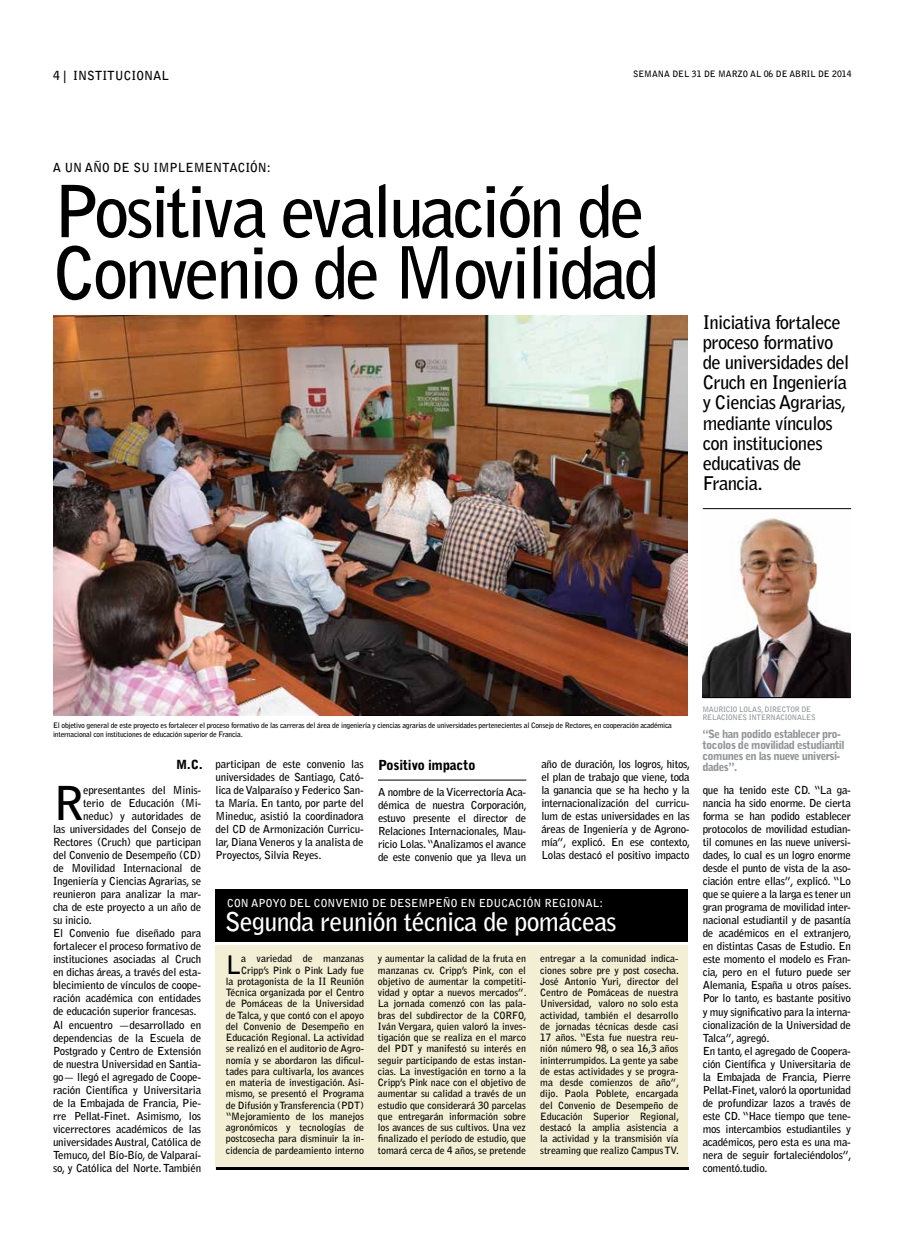
<style>
.page{position:relative;width:904px;height:1241px;background:#fff}
.page>*{position:absolute;margin:0;border:0;box-sizing:border-box;transform-origin:0 0}
.t1{font:700 71.25px/61.2px "Bell Gothic Std";letter-spacing:-.05em;color:#000}
.t2{font:700 46.38px "Bell Gothic Std";color:#000}
.t3{font:700 25.88px "Bell Gothic Std";letter-spacing:-.025em;color:#fff}
.t4{font:700 25.38px "Bell Gothic Std";color:#000}
.t5{font:700 18.75px/20px "Bell Gothic Std";letter-spacing:-.035em;color:#000}
.t6{font:900 13.75px "Bell Gothic Std";letter-spacing:-.025em;color:#000}
.t7{font:700 12.5px "Bell Gothic Std";color:#000}
.t8{font:900 12.5px "Bell Gothic Std";color:#000}
.t9{font:900 11.25px/11.2px "Bell Gothic Std";letter-spacing:-.05em;color:#939598}
.t10{font:700 11px/13px "Bell Gothic Std";letter-spacing:-.025em;color:#000;text-align:justify}
.t11{font:700 11px "Bell Gothic Std";color:#fff}
.t12{font:700 10px/11.2px "Bell Gothic Std";letter-spacing:-.01em;color:#000;text-align:justify}
.t13{font:700 8.75px "Bell Gothic Std";color:#000}
.t14{font:700 7.5px/9px "Bell Gothic Std";letter-spacing:-.03em;color:#000}
.t15{font:700 7.5px/8.8px "Bell Gothic Std";letter-spacing:-.03em;color:#939598}
</style>
<div class="page">
<div style="left:215px;top:945px;width:473px;height:224px;background:#f3efd4"></div>
<div style="left:215px;top:889px;width:473px;height:53px;background:#000"></div>
<hr style="left:216px;top:1166px;width:472px;height:3px;background:#000">
<hr style="left:378px;top:779px;width:148px;height:1px;background:#000">
<hr style="left:702px;top:508px;width:149px;height:1px;background:#000">
<img style="left:702px;top:518px;width:148px;height:179px">
<hr style="left:702px;top:697px;width:148px;height:1px;background:#000">
<img style="left:53px;top:315px;width:634px;height:400px">
<p class="t7" style="left:53px;top:68px;width:117px">4 | INSTITUCIONAL</p>
<p class="t13" style="left:633px;top:69px;width:220px">SEMANA DEL 31 DE MARZO AL 06 DE ABRIL DE 2014</p>
<p class="t7" style="left:53px;top:160px;width:220px">A UN AÑO DE SU IMPLEMENTACIÓN:</p>
<h1 class="t1" style="left:53px;top:181px;width:608px">Positiva evaluación de<br>Convenio de Movilidad</h1>
<h3 class="t5" style="left:702px;top:312px;width:148px">Iniciativa fortalece proceso formativo de universidades del<br>Cruch en Ingeniería y Ciencias Agrarias, mediante vínculos con instituciones educativas de<br>Francia.</h3>
<p class="t14" style="left:53px;top:720px;width:620px">El objetivo general de este proyecto es fortalecer el proceso formativo de las carreras del área de ingeniería y ciencias agrarias de universidades pertenecientes al Consejo de Rectores, en cooperación académica internacional con instituciones de educación superior de Francia.</p>
<p class="t8" style="left:176px;top:757px;width:28px">M.C.</p>
<h2 class="t2" style="left:53px;top:775px;width:32px">R</h2>
<p class="t10" style="left:83px;top:783px;width:120px">epresentantes del Minis-</p>
<p class="t10" style="left:83px;top:796px;width:120px">terio de Educación (Mi-</p>
<p class="t10" style="left:83px;top:809px;width:120px">neduc) y autoridades de</p>
<p class="t10" style="left:53px;top:822px;width:150px">las universidades del Consejo de</p>
<p class="t10" style="left:53px;top:835px;width:150px">Rectores (Cruch) que participan</p>
<p class="t10" style="left:53px;top:848px;width:150px">del Convenio de Desempeño (CD)</p>
<p class="t10" style="left:53px;top:861px;width:150px">de Movilidad Internacional de</p>
<p class="t10" style="left:53px;top:874px;width:150px">Ingeniería y Ciencias Agrarias, se</p>
<p class="t10" style="left:53px;top:887px;width:150px">reunieron para analizar la mar-</p>
<p class="t10" style="left:53px;top:900px;width:150px">cha de este proyecto a un año de</p>
<p class="t10" style="left:53px;top:913px;width:40px">su inicio.</p>
<p class="t10" style="left:53px;top:926px;width:150px">El Convenio fue diseñado para</p>
<p class="t10" style="left:53px;top:939px;width:150px">fortalecer el proceso formativo de</p>
<p class="t10" style="left:53px;top:952px;width:150px">instituciones asociadas al Cruch</p>
<p class="t10" style="left:53px;top:965px;width:150px">en dichas áreas, a través del esta-</p>
<p class="t10" style="left:53px;top:978px;width:150px">blecimiento de vínculos de coope-</p>
<p class="t10" style="left:53px;top:991px;width:150px">ración académica con entidades</p>
<p class="t10" style="left:53px;top:1004px;width:145px">de educación superior francesas.</p>
<p class="t10" style="left:53px;top:1017px;width:150px">Al encuentro —desarrollado en</p>
<p class="t10" style="left:53px;top:1030px;width:150px">dependencias de la Escuela de</p>
<p class="t10" style="left:53px;top:1043px;width:150px">Postgrado y Centro de Extensión</p>
<p class="t10" style="left:53px;top:1056px;width:150px">de nuestra Universidad en Santia-</p>
<p class="t10" style="left:53px;top:1069px;width:150px">go— llegó el agregado de Coope-</p>
<p class="t10" style="left:53px;top:1082px;width:150px">ración Científica y Universitaria</p>
<p class="t10" style="left:53px;top:1095px;width:150px">de la Embajada de Francia, Pie-</p>
<p class="t10" style="left:53px;top:1108px;width:150px">rre Pellat-Finet. Asimismo, los</p>
<p class="t10" style="left:53px;top:1121px;width:150px">vicerrectores académicos de las</p>
<p class="t10" style="left:53px;top:1134px;width:150px">universidades Austral, Católica de</p>
<p class="t10" style="left:53px;top:1147px;width:150px">Temuco, del Bío-Bío, de Valparaí-</p>
<p class="t10" style="left:53px;top:1160px;width:150px">so, y Católica del Norte. También</p>
<p class="t10" style="left:215px;top:757px;width:150px">participan de este convenio las universidades de Santiago, Cató&shy;lica de Valparaíso y Federico San&shy;ta María. En tanto, por parte del Mineduc, asistió la coordinadora del CD de Armonización Curricu&shy;lar, Diana Veneros y la analista de Proyectos, Silvia Reyes.</p>
<p class="t6" style="left:378px;top:756px;width:99px">Positivo impacto</p>
<p class="t10" style="left:378px;top:785px;width:150px">A nombre de la Vicerrectoría Aca&shy;démica de nuestra Corporación, estuvo presente el director de Relaciones Internacionales, Mau&shy;ricio Lolas. “Analizamos el avance de este convenio que ya lleva un</p>
<p class="t10" style="left:541px;top:757px;width:150px">año de duración, los logros, hitos, el plan de trabajo que viene, toda la ganancia que se ha hecho y la internacionalización del curricu&shy;lum de estas universidades en las áreas de Ingeniería y de Agrono&shy;mía”, explicó. En ese contexto, Lolas destacó el positivo impacto</p>
<p class="t11" style="left:227px;top:896px;width:377px">CON APOYO DEL CONVENIO DE DESEMPEÑO EN EDUCACIÓN REGIONAL:</p>
<h3 class="t3" style="left:225px;top:906px;width:393px">Segunda reunión técnica de pomáceas</h3>
<p class="t12" style="left:226px;top:952px;width:140px;text-align:right">a variedad de manzanas<br>Cripp’s Pink o Pink Lady fue<br>la protagonista de la II Reunión<br>Técnica organizada por el Centro de Pomáceas de la Universidad de Talca, y que contó con el apoyo del Convenio de Desempeño en<br>Educación Regional. La actividad se realizó en el auditorio de Agro&shy;nomía y se abordaron las dificul&shy;tades para cultivarla, los avances en materia de investigación. Asi&shy;mismo, se presentó el Programa de Difusión y Transferencia (PDT) “Mejoramiento de los manejos agronómicos y tecnologías de postcosecha para disminuir la in&shy;cidencia de pardeamiento interno</p>
<h3 class="t4" style="left:226px;top:948px;width:17px">L</h3>
<p class="t12" style="left:378px;top:952px;width:150px">y aumentar la calidad de la fruta en manzanas cv. Cripp’s Pink, con el objetivo de aumentar la competiti&shy;vidad y optar a nuevos mercados”.<br>La jornada comenzó con las pala&shy;bras del subdirector de la CORFO, Iván Vergara, quien valoró la inves&shy;tigación que se realiza en el marco del PDT y manifestó su interés en seguir participando de estas instan&shy;cias. La investigación en torno a la Cripp’s Pink nace con el objetivo de aumentar su calidad a través de un estudio que considerará 30 parcelas que entregarán información sobre los avances de sus cultivos. Una vez finalizado el período de estudio, que tomará cerca de 4 años, se pretende</p>
<p class="t12" style="left:540px;top:952px;width:140px">entregar a la comunidad indica&shy;ciones sobre pre y post cosecha.<br>José Antonio Yuri, director del Centro de Pomáceas de nuestra Universidad, valoro no solo esta actividad, también el desarrollo de jornadas técnicas desde casi 17 años. “Esta fue nuestra reu&shy;nión número 98, o sea 16,3 años ininterrumpidos. La gente ya sabe de estas actividades y se progra&shy;ma desde comienzos de año”, dijo. Paola Poblete, encargada del Convenio de Desempeño de Educación Superior Regional, destacó la amplia asistencia a la actividad y la transmisión vía streaming que realizo Campus TV.</p>
<p class="t15" style="left:702px;top:704px;width:115px">MAURICIO LOLAS, DIRECTOR DE<br>RELACIONES INTERNACIONALES</p>
<p class="t9" style="left:702px;top:728px;width:144px">“Se han podido establecer pro&shy;tocolos de movilidad estudiantil comunes en las nueve universi&shy;dades”.</p>
<p class="t10" style="left:702px;top:783px;width:150px;text-align:left">que ha tenido este CD. “La ga&shy;nancia ha sido enorme. De cierta forma se han podido establecer protocolos de movilidad estudian&shy;til comunes en las nueve universi&shy;dades, lo cual es un logro enorme desde el punto de vista de la aso&shy;ciación entre ellas”, explicó. “Lo que se quiere a la larga es tener un gran programa de movilidad inter&shy;nacional estudiantil y de pasantía de académicos en el extranjero, en distintas Casas de Estudio. En este momento el modelo es Fran&shy;cia, pero en el futuro puede ser<br>Alemania, España u otros países.<br>Por lo tanto, es bastante positivo y muy significativo para la interna&shy;cionalización de la Universidad de<br>Talca”, agregó.<br>En tanto, el agregado de Coopera&shy;ción Científica y Universitaria de la Embajada de Francia, Pierre<br>Pellat-Finet, valoró la oportunidad de profundizar lazos a través de este CD. “Hace tiempo que tene&shy;mos intercambios estudiantiles y académicos, pero esta es una ma&shy;nera de seguir fortaleciéndolos”, comentó.tudio.</p>
</div>
